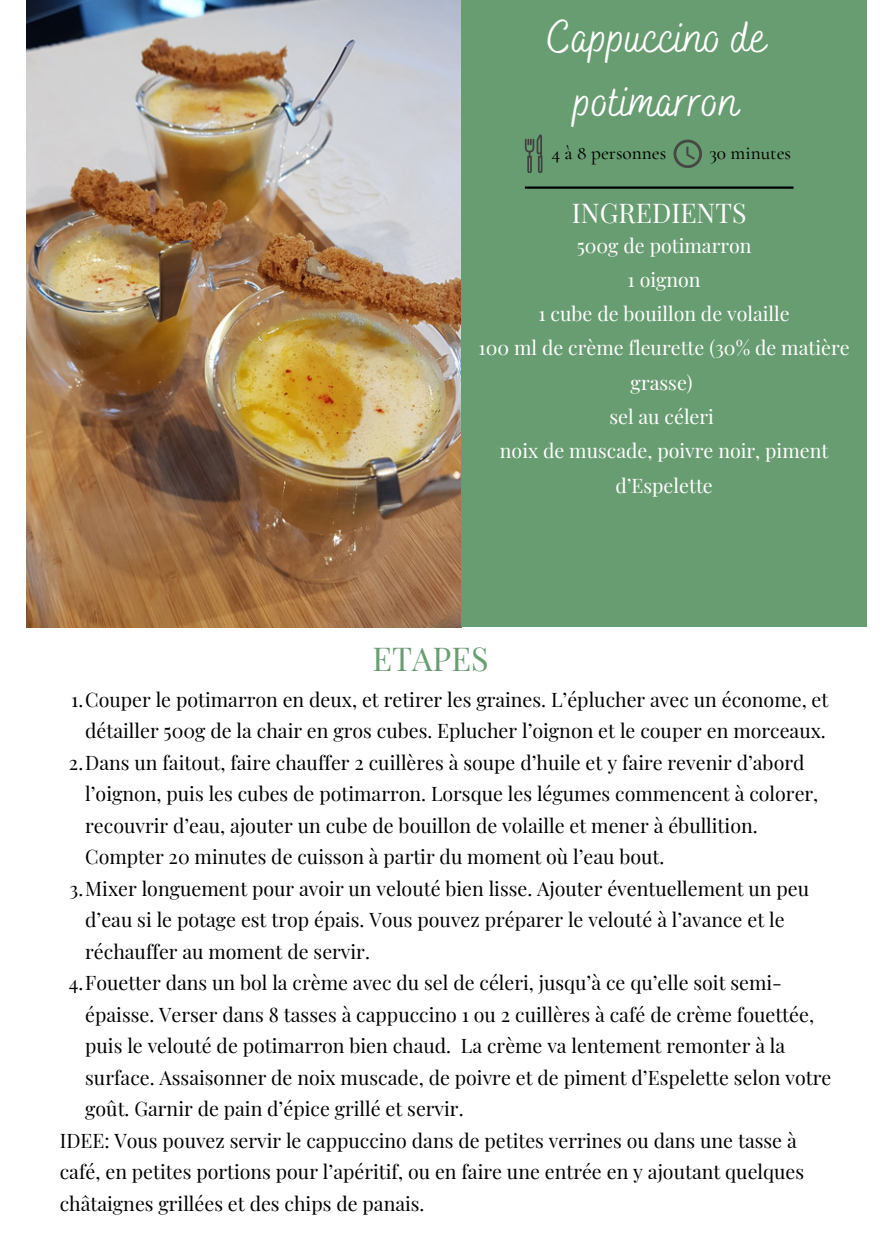
<style>
.page{position:relative;width:894px;height:1258px;background:#fff}
.page>*{position:absolute;margin:0;border:0;box-sizing:border-box;transform-origin:0 0}
.t1{font:46.2px/63.9px "Bakerie Smooth";color:#fff;text-align:center}
.t2{font:32.1px "Playfair Display";color:#689d71}
.t3{font:26.7px "Playfair Display";color:#fff}
.t4{font:19.5px/31.5px "Playfair Display";color:#000}
.t5{font:19.5px/34.2px "Playfair Display";color:#fff;text-align:center}
.t6{font:500 19.2px "Cormorant Garamond";color:#000}
</style>
<div class="page">
<img style="left:27px;top:0;width:434px;height:627px">
<div style="left:461px;top:0;width:405px;height:627px;background:#689d71"></div>
<svg style="left:673px;top:140px;width:28px;height:28px"></svg>
<svg style="left:524px;top:134px;width:18px;height:39px"></svg>
<hr style="left:524px;top:186px;width:269px;height:3px;background:#000">
<p class="t1" style="left:546px;top:8px;width:221px">Cappuccino de potimarron</p>
<p class="t6" style="left:551px;top:142px;width:116px">4 à 8 personnes</p>
<p class="t6" style="left:709px;top:142px;width:83px">30 minutes</p>
<p class="t3" style="left:571px;top:194px;width:176px">INGREDIENTS</p>
<p class="t5" style="left:576px;top:227px;width:176px">500g de potimarron</p>
<p class="t5" style="left:627px;top:262px;width:75px">1 oignon</p>
<p class="t5" style="left:538px;top:296px;width:252px">1 cube de bouillon de volaille</p>
<p class="t5" style="left:478px;top:330px;width:372px">100 ml de crème fleurette (30% de matière grasse)</p>
<p class="t5" style="left:609px;top:399px;width:106px">sel au céleri</p>
<p class="t5" style="left:499px;top:433px;width:330px">noix de muscade, poivre noir, piment d’Espelette</p>
<p class="t2" style="left:372px;top:636px;width:117px">ETAPES</p>
<p class="t4" style="left:71px;top:683px;width:758px;text-align:center">1.Couper le potimarron en deux, et retirer les graines. L’éplucher avec un économe, et détailler 500g de la chair en gros cubes. Eplucher l’oignon et le couper en morceaux.</p>
<p class="t4" style="left:85px;top:746px;width:734px;text-indent:-16px">2.Dans un faitout, faire chauffer 2 cuillères à soupe d’huile et y faire revenir d’abord l’oignon, puis les cubes de potimarron. Lorsque les légumes commencent à colorer, recouvrir d’eau, ajouter un cube de bouillon de volaille et mener à ébullition.<br>Compter 20 minutes de cuisson à partir du moment où l’eau bout.</p>
<p class="t4" style="left:85px;top:872px;width:725px;text-indent:-16px">3.Mixer longuement pour avoir un velouté bien lisse. Ajouter éventuellement un peu d’eau si le potage est trop épais. Vous pouvez préparer le velouté à l’avance et le réchauffer au moment de servir.</p>
<p class="t4" style="left:85px;top:966px;width:747px;text-indent:-17px">4.Fouetter dans un bol la crème avec du sel de céleri, jusqu’à ce qu’elle soit semi&shy;épaisse. Verser dans 8 tasses à cappuccino 1 ou 2 cuillères à café de crème fouettée, puis le velouté de potimarron bien chaud. La crème va lentement remonter à la surface. Assaisonner de noix muscade, de poivre et de piment d’Espelette selon votre goût. Garnir de pain d’épice grillé et servir.</p>
<p class="t4" style="left:60px;top:1124px;width:745px">IDEE: Vous pouvez servir le cappuccino dans de petites verrines ou dans une tasse à café, en petites portions pour l’apéritif, ou en faire une entrée en y ajoutant quelques châtaignes grillées et des chips de panais.</p>
</div>
